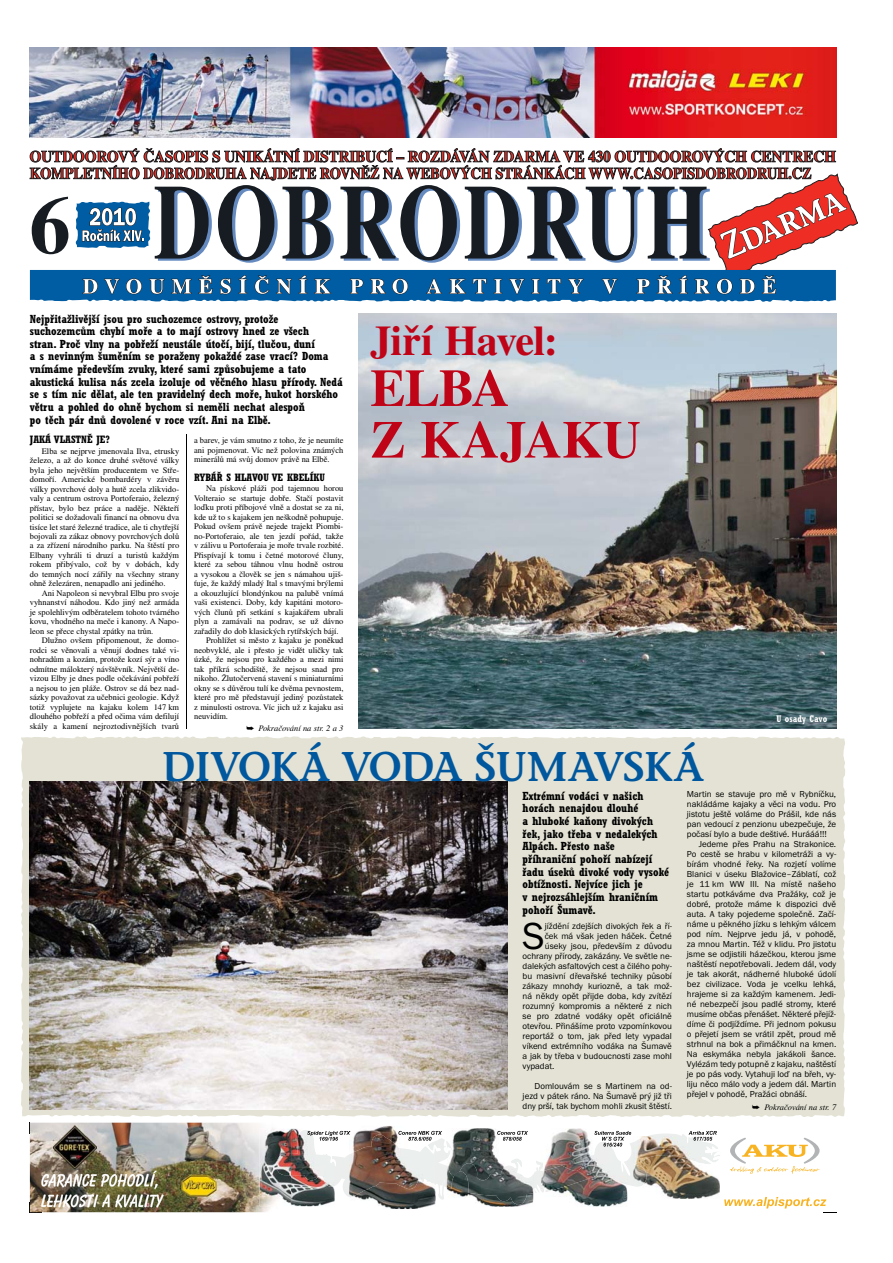
<style>
.page{position:relative;width:893px;height:1263px;background:#fff}
.page>*{position:absolute;margin:0;border:0;box-sizing:border-box;transform-origin:0 0}
.t1{font:700 52.65px/51.6px "Times CE";letter-spacing:-.01em;color:#c00418}
.t2{font:42.15px "Stone Informal Itc SCTOT Semi";letter-spacing:-.025em;color:#00579d}
.t3{font:700 42.15px "Times CE";letter-spacing:-.015em;color:#c00418}
.t4{font:39px "Franklin Got Itc TOT Boo";color:#000}
.t5{font:700 condensed 11.55px/12.6px "Rockwell CE";color:#000}
.t6{font:700 condensed 10.5px "Rockwell CE";color:#000}
.t7{font:700 condensed 9.45px "Rockwell CE";color:#fff}
.t8{font:9px/10.1px "Franklin Got Itc TOT Boo";color:#000;text-align:justify}
.t9{font:8.4px/9.4px "Times CE";color:#000;text-align:justify}
.t10{font:italic 8.4px "Times CE";color:#000}
</style>
<div class="page">
<img style="left:358px;top:314px;width:478px;height:415px">
<div style="left:21px;top:737px;width:824px;height:380px;background:#e3e2d4"></div>
<svg style="left:30px;top:148px;width:827px;height:154px"></svg>
<img style="left:30px;top:781px;width:478px;height:329px">
<img style="left:30px;top:48px;width:806px;height:89px">
<hr style="left:186px;top:434px;width:1px;height:295px;background:#000">
<img style="left:30px;top:1123px;width:243px;height:89px">
<img style="left:260px;top:1129px;width:13px;height:77px">
<img style="left:30px;top:1171px;width:134px;height:42px">
<img style="left:273px;top:1126px;width:563px;height:87px">
<img style="left:53px;top:1126px;width:44px;height:43px">
<img style="left:182px;top:1174px;width:34px;height:22px">
<p class="t5" style="left:30px;top:313px;width:314px">Nejpřitažlivější jsou pro suchozemce ostrovy, protože suchozemcům chybí moře a to mají ostrovy hned ze všech<br>stran. Proč vlny na pobřeží neustále útočí, bijí, tlučou, duní<br>a s nevinným šuměním se poraženy pokaždé zase vrací? Doma vnímáme především zvuky, které sami způsobujeme a tato akustická kulisa nás zcela izoluje od věčného hlasu přírody. Nedá se s tím nic dělat, ale ten pravidelný dech moře, hukot horského větru a pohled do ohně bychom si neměli nechat alespoň<br>po těch pár dnů dovolené v roce vzít. Ani na Elbě.</p>
<p class="t6" style="left:30px;top:434px;width:81px">JAKÁ VLASTNĚ JE?</p>
<p class="t9" style="left:30px;top:448px;width:151px;text-indent:12px">Elba se nejprve jmenovala Ilva, etrusky železo, a až do konce druhé světové války byla jeho největším producentem ve Stře&shy;domoří. Americké bombardéry v závěru války povrchové doly a hutě zcela zlikvido&shy;valy a centrum ostrova Portoferaio, železný přístav, bylo bez práce a naděje. Někteří politici se dožadovali financí na obnovu dva tisíce let staré železné tradice, ale ti chytřejší bojovali za zákaz obnovy povrchových dolů a za zřízení národního parku. Na štěstí pro Elbany vyhráli ti druzí a turistů každým rokem přibývalo, což by v dobách, kdy do temných nocí zářily na všechny strany ohně železáren, nenapadlo ani jediného.</p>
<p class="t9" style="left:30px;top:590px;width:151px;text-indent:12px">Ani Napoleon si nevybral Elbu pro svoje vyhnanství náhodou. Kdo jiný než armáda je spolehlivým odběratelem tohoto tvárného kovu, vhodného na meče i kanony. A Napo&shy;leon se přece chystal zpátky na trůn.</p>
<p class="t9" style="left:30px;top:637px;width:151px;text-indent:12px">Dlužno ovšem připomenout, že domo&shy;rodci se věnovali a věnují dodnes také vi&shy;nohradům a kozám, protože kozí sýr a víno odmítne málokterý návštěvník. Největší de&shy;vizou Elby je dnes podle očekávání pobřeží a nejsou to jen pláže. Ostrov se dá bez nad&shy;sázky považovat za učebnici geologie. Když totiž vyplujete na kajaku kolem 147 km dlouhého pobřeží a před očima vám defilují skály a kamení nejroztodivnějších tvarů</p>
<p class="t9" style="left:194px;top:437px;width:151px">a barev, je vám smutno z toho, že je neumíte ani pojmenovat. Víc než polovina známých minerálů má svůj domov právě na Elbě.</p>
<p class="t6" style="left:194px;top:472px;width:132px">RYBÁŘ S HLAVOU VE KBELÍKU</p>
<p class="t9" style="left:206px;top:485px;width:139px">Na pískové pláži pod tajemnou horou</p>
<p class="t9" style="left:194px;top:495px;width:151px">Volteraio se startuje dobře. Stačí postavit</p>
<p class="t9" style="left:194px;top:504px;width:151px">loďku proti příbojové vlně a dostat se za ni,</p>
<p class="t9" style="left:194px;top:514px;width:151px">kde už to s kajakem jen neškodně pohupuje.</p>
<p class="t9" style="left:194px;top:523px;width:151px">Pokud ovšem právě nejede trajekt Piombi-</p>
<p class="t9" style="left:194px;top:533px;width:151px">no-Portoferaio, ale ten jezdí pořád, takže</p>
<p class="t9" style="left:194px;top:542px;width:151px">v zálivu u Portoferaia je moře trvale rozbité.</p>
<p class="t9" style="left:194px;top:552px;width:151px">Přispívají k tomu i četné motorové čluny,</p>
<p class="t9" style="left:194px;top:561px;width:151px">které za sebou táhnou vlnu hodně ostrou</p>
<p class="t9" style="left:194px;top:571px;width:151px">a vysokou a člověk se jen s námahou ujiš-</p>
<p class="t9" style="left:194px;top:580px;width:151px">ťuje, že každý mladý Ital s tmavými brýlemi</p>
<p class="t9" style="left:194px;top:590px;width:151px">a okouzlující blondýnkou na palubě vnímá</p>
<p class="t9" style="left:194px;top:599px;width:151px">vaši existenci. Doby, kdy kapitáni motoro-</p>
<p class="t9" style="left:194px;top:609px;width:151px">vých člunů při setkání s kajakářem ubrali</p>
<p class="t9" style="left:194px;top:618px;width:151px">plyn a zamávali na podrav, se už dávno</p>
<p class="t9" style="left:194px;top:628px;width:146px">zařadily do dob klasických rytířských bájí.</p>
<p class="t9" style="left:206px;top:637px;width:139px">Prohlížet si město z kajaku je poněkud</p>
<p class="t9" style="left:194px;top:647px;width:151px">neobvyklé, ale i přesto je vidět uličky tak</p>
<p class="t9" style="left:194px;top:656px;width:151px">úzké, že nejsou pro každého a mezi nimi</p>
<p class="t9" style="left:194px;top:666px;width:151px">tak příkrá schodiště, že nejsou snad pro</p>
<p class="t9" style="left:194px;top:675px;width:151px">nikoho. Žlutočervená stavení s miniaturními</p>
<p class="t9" style="left:194px;top:685px;width:151px">okny se s důvěrou tulí ke dvěma pevnostem,</p>
<p class="t9" style="left:194px;top:694px;width:151px">které pro mě představují jediný pozůstatek</p>
<p class="t9" style="left:194px;top:703px;width:151px">z minulosti ostrova. Víc jich už z kajaku asi</p>
<p class="t9" style="left:194px;top:713px;width:35px">neuvidím.</p>
<p class="t10" style="left:246px;top:725px;width:98px">➥ Pokračování na str. 2 a 3</p>
<h2 class="t3" style="left:370px;top:324px;width:189px">Jiří Havel:</h2>
<h1 class="t1" style="left:370px;top:371px;width:272px">ELBA<br>Z KAJAKU</h1>
<h2 class="t2" style="left:162px;top:742px;width:543px">DIVOKÁ VODA ŠUMAVSKÁ</h2>
<p class="t7" style="left:776px;top:714px;width:52px">U osady Cavo</p>
<p class="t5" style="left:523px;top:791px;width:148px">Extrémní vodáci v našich horách nenajdou dlouhé<br>a hluboké kaňony divokých řek, jako třeba v nedalekých<br>Alpách. Přesto naše příhraniční pohoří nabízejí řadu úseků divoké vody vysoké obtížnosti. Nejvíce jich je<br>v nejrozsáhlejším hraničním pohoří Šumavě.</p>
<h3 class="t4" style="left:523px;top:922px;width:24px">S</h3>
<p class="t8" style="left:545px;top:922px;width:129px">jíždění zdejších divokých řek a ří-</p>
<p class="t8" style="left:545px;top:932px;width:129px">ček má však jeden háček. Četné</p>
<p class="t8" style="left:545px;top:942px;width:129px">úseky jsou, především z důvodu</p>
<p class="t8" style="left:523px;top:952px;width:151px">ochrany přírody, zakázány. Ve světle ne-</p>
<p class="t8" style="left:523px;top:962px;width:151px">dalekých asfaltových cest a čilého pohy-</p>
<p class="t8" style="left:523px;top:972px;width:151px">bu masivní dřevařské techniky působí</p>
<p class="t8" style="left:523px;top:982px;width:151px">zákazy mnohdy kuriozně, a tak mož-</p>
<p class="t8" style="left:523px;top:992px;width:151px">ná někdy opět přijde doba, kdy zvítězí</p>
<p class="t8" style="left:523px;top:1002px;width:151px">rozumný kompromis a některé z nich</p>
<p class="t8" style="left:523px;top:1012px;width:151px">se pro zdatné vodáky opět oficiálně</p>
<p class="t8" style="left:523px;top:1022px;width:151px">otevřou. Přinášíme proto vzpomínkovou</p>
<p class="t8" style="left:523px;top:1032px;width:151px">reportáž o tom, jak před lety vypadal</p>
<p class="t8" style="left:523px;top:1042px;width:151px">víkend extrémního vodáka na Šumavě</p>
<p class="t8" style="left:523px;top:1052px;width:151px">a jak by třeba v budoucnosti zase mohl</p>
<p class="t8" style="left:523px;top:1062px;width:33px">vypadat.</p>
<p class="t8" style="left:523px;top:1082px;width:151px;text-indent:12px">Domlouvám se s Martinem na od&shy;jezd v pátek ráno. Na Šumavě prý již tři dny prší, tak bychom mohli zkusit štěstí.</p>
<p class="t8" style="left:687px;top:789px;width:151px">Martin se stavuje pro mě v Rybníčku, nakládáme kajaky a věci na vodu. Pro jistotu ještě voláme do Prášil, kde nás pan vedoucí z penzionu ubezpečuje, že počasí bylo a bude deštivé. Hurááá!!!</p>
<p class="t8" style="left:687px;top:839px;width:151px;text-indent:12px">Jedeme přes Prahu na Strakonice.<br>Po cestě se hrabu v kilometráži a vy&shy;bírám vhodné řeky. Na rozjetí volíme Blanici v úseku Blažovice–Záblatí, což je 11 km WW III. Na místě našeho startu potkáváme dva Pražáky, což je dobré, protože máme k dispozici dvě auta. A taky pojedeme společně. Začí&shy;náme u pěkného jízku s lehkým válcem pod ním. Nejprve jedu já, v pohodě, za mnou Martin. Též v klidu. Pro jistotu jsme se odjistili házečkou, kterou jsme naštěstí nepotřebovali. Jedem dál, vody je tak akorát, nádherné hluboké údolí bez civilizace. Voda je vcelku lehká, hrajeme si za každým kamenem. Jedi&shy;né nebezpečí jsou padlé stromy, které musíme občas přenášet. Některé přejíž&shy;díme či podjíždíme. Při jednom pokusu o přejetí jsem se vrátil zpět, proud mě strhnul na bok a přimáčknul na kmen.<br>Na eskymáka nebyla jakákoli šance.<br>Vylézám tedy potupně z kajaku, naštěstí je po pás vody. Vytahuji loď na břeh, vy&shy;liju něco málo vody a jedem dál. Martin přejel v pohodě, Pražáci obnáší.</p>
<p class="t10" style="left:752px;top:1103px;width:85px">➥ Pokračování na str. 7</p>
</div>
